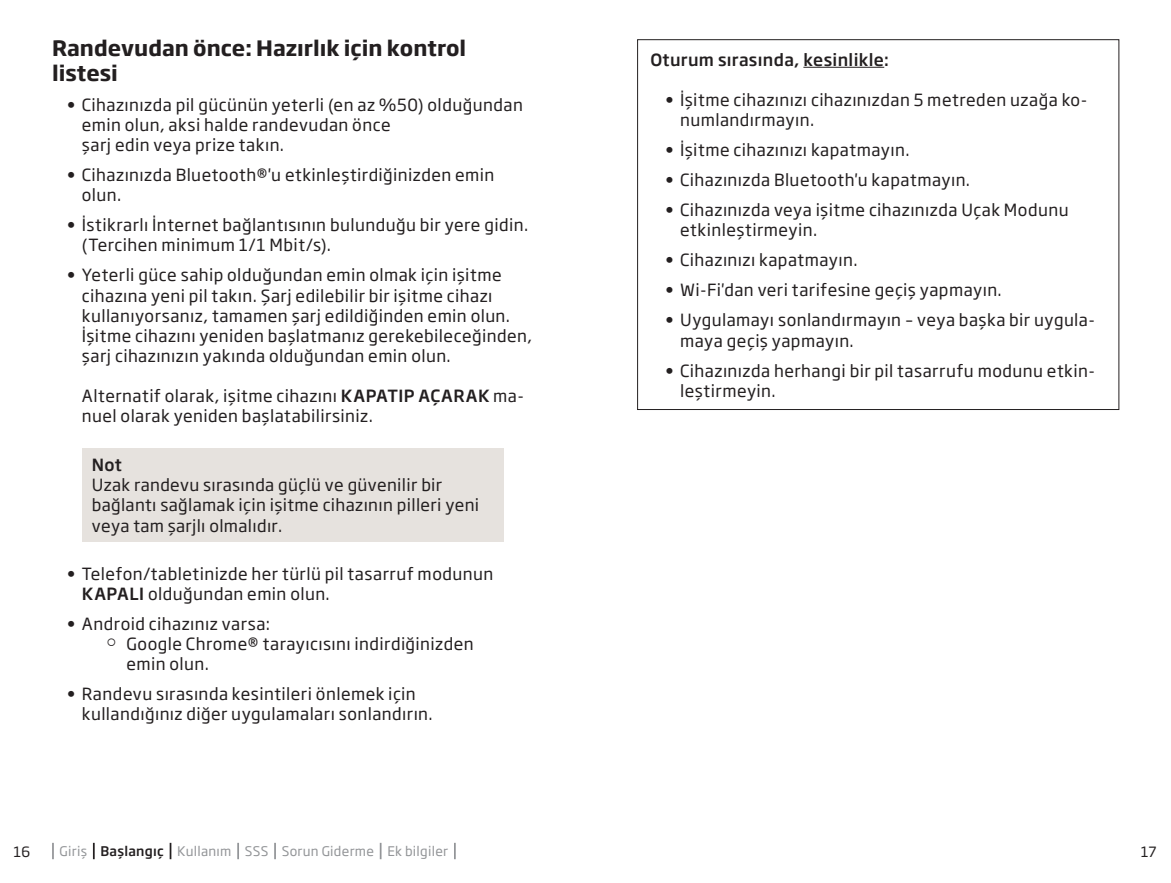
<style>
.page{position:relative;width:1171px;height:883px;background:#fff}
.page>*{position:absolute;margin:0;border:0;box-sizing:border-box;transform-origin:0 0}
.t1{font:700 21px/24.5px "Soho Gothic Pro";color:#231f20}
.t2{font:16.62px/20.1px "Soho Gothic Pro";letter-spacing:.025em;color:#231f20}
.t3{font:500 16.62px "Soho Gothic Pro";letter-spacing:.02em;color:#231f20}
.t4{font:14px "Soho Gothic Pro";color:#231f20}
.t5{font:13.12px "Soho Gothic Pro";letter-spacing:.02em;color:#939598}
.s1{font-weight:500}
.s2{font-weight:500;color:#231f20}
</style>
<div class="page">
<svg style="left:52px;top:843px;width:2px;height:16px"></svg>
<svg style="left:93px;top:843px;width:2px;height:16px"></svg>
<svg style="left:170px;top:843px;width:1px;height:16px"></svg>
<svg style="left:237px;top:843px;width:2px;height:16px"></svg>
<svg style="left:274px;top:843px;width:2px;height:16px"></svg>
<svg style="left:380px;top:843px;width:1px;height:16px"></svg>
<svg style="left:454px;top:843px;width:2px;height:16px"></svg>
<hr style="left:803px;top:67px;width:81px;height:1px;background:#231f20">
<div style="left:82px;top:448px;width:422px;height:93px;background:#e6e2de"></div>
<p class="t1" style="left:52px;top:35px;width:416px">Randevudan önce: Hazırlık için kontrol listesi</p>
<p class="t2" style="left:82px;top:94px;width:442px;text-indent:-15px">• Cihazınızda pil gücünün yeterli (en az %50) olduğundan emin olun, aksi halde randevudan önce<br>şarj edin veya prize takın.</p>
<p class="t2" style="left:82px;top:164px;width:414px;text-indent:-15px">• Cihazınızda Bluetooth®'u etkinleştirdiğinizden emin olun.</p>
<p class="t2" style="left:82px;top:214px;width:448px;text-indent:-15px">• İstikrarlı İnternet bağlantısının bulunduğu bir yere gidin. (Tercihen minimum 1/1 Mbit/s).</p>
<p class="t2" style="left:82px;top:264px;width:452px;text-indent:-15px">• Yeterli güce sahip olduğundan emin olmak için işitme cihazına yeni pil takın. Şarj edilebilir bir işitme cihazı kullanıyorsanız, tamamen şarj edildiğinden emin olun.<br>İşitme cihazını yeniden başlatmanız gerekebileceğinden, şarj cihazınızın yakında olduğundan emin olun.</p>
<p class="t2" style="left:82px;top:385px;width:444px">Alternatif olarak, işitme cihazını <span class="s1">KAPATIP AÇARAK</span> ma&shy;nuel olarak yeniden başlatabilirsiniz.</p>
<p class="t3" style="left:92px;top:452px;width:32px">Not</p>
<p class="t2" style="left:92px;top:474px;width:389px">Uzak randevu sırasında güçlü ve güvenilir bir bağlantı sağlamak için işitme cihazının pilleri yeni veya tam şarjlı olmalıdır.</p>
<p class="t2" style="left:82px;top:562px;width:413px;text-indent:-15px">• Telefon/tabletinizde her türlü pil tasarruf modunun<br><span class="s1">KAPALI</span> olduğundan emin olun.</p>
<p class="t2" style="left:126px;top:613px;width:349px;text-indent:-60px">• Android cihazınız varsa:<br>Google Chrome® tarayıcısını indirdiğinizden emin olun.</p>
<p class="t2" style="left:82px;top:683px;width:352px;text-indent:-15px">• Randevu sırasında kesintileri önlemek için kullandığınız diğer uygulamaları sonlandırın.</p>
<p class="t3" style="left:650px;top:46px;width:240px">Oturum sırasında, kesinlikle:</p>
<p class="t2" style="left:680px;top:89px;width:409px;text-indent:-15px">• İşitme cihazınızı cihazınızdan 5 metreden uzağa ko&shy;numlandırmayın.</p>
<p class="t2" style="left:665px;top:139px;width:246px">• İşitme cihazınızı kapatmayın.</p>
<p class="t2" style="left:665px;top:169px;width:306px">• Cihazınızda Bluetooth'u kapatmayın.</p>
<p class="t2" style="left:680px;top:199px;width:390px;text-indent:-15px">• Cihazınızda veya işitme cihazınızda Uçak Modunu etkinleştirmeyin.</p>
<p class="t2" style="left:665px;top:249px;width:194px">• Cihazınızı kapatmayın.</p>
<p class="t2" style="left:665px;top:279px;width:338px">• Wi-Fi'dan veri tarifesine geçiş yapmayın.</p>
<p class="t2" style="left:680px;top:309px;width:416px;text-indent:-15px">• Uygulamayı sonlandırmayın – veya başka bir uygula&shy;maya geçiş yapmayın.</p>
<p class="t2" style="left:680px;top:359px;width:416px;text-indent:-15px">• Cihazınızda herhangi bir pil tasarrufu modunu etkin&shy;leştirmeyin.</p>
<p class="t4" style="left:14px;top:841px;width:18px">16</p>
<p class="t5" style="left:60px;top:841px;width:390px">Giriş <span class="s2">Başlangıç</span> Kullanım SSS Sorun Giderme Ek bilgiler</p>
<p class="t4" style="left:1140px;top:841px;width:17px">17</p>
</div>
